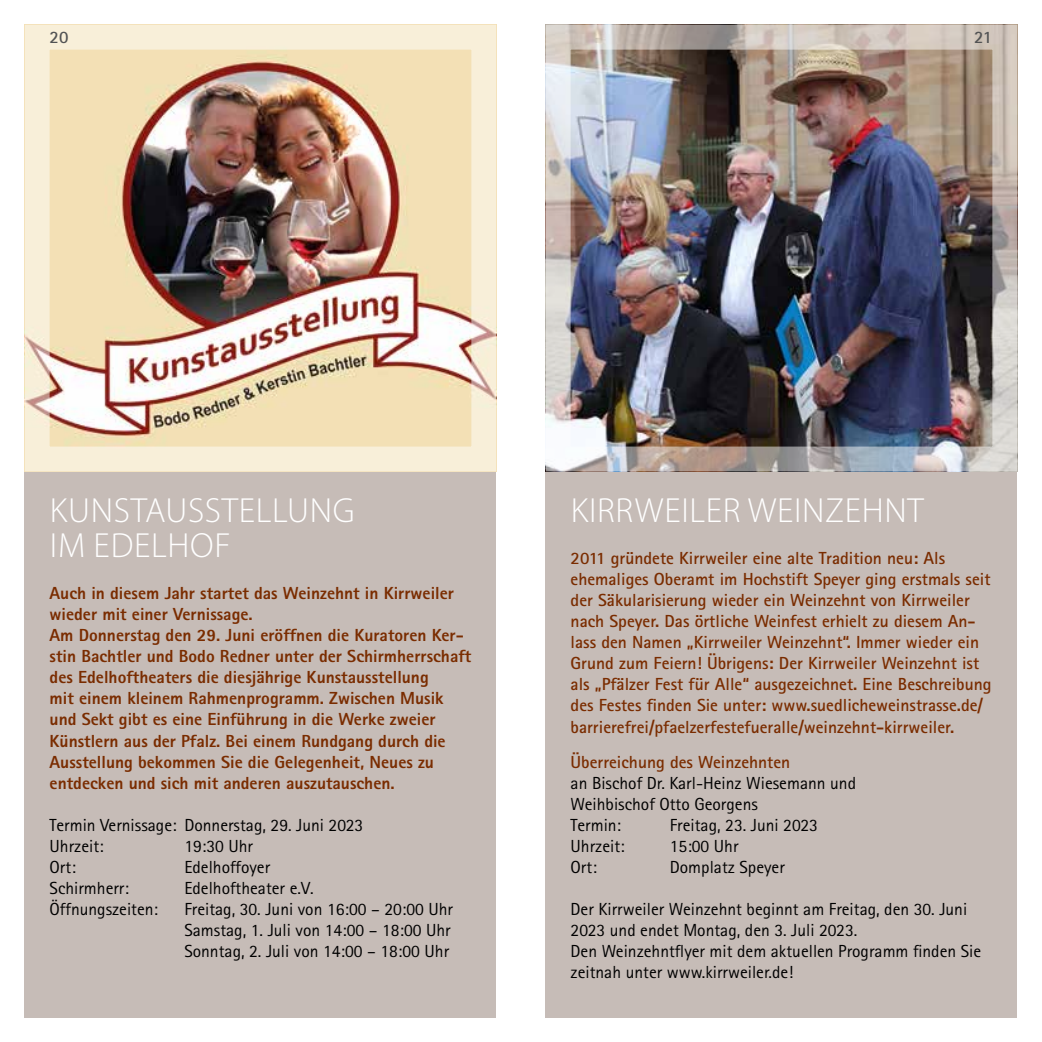
<style>
.page{position:relative;width:1042px;height:1042px;background:#fff}
.page>*{position:absolute;margin:0;border:0;box-sizing:border-box;transform-origin:0 0}
.t1{font:300 35px/35px "Myriad Pro";letter-spacing:.02em;color:#fff}
.t2{font:17.5px/21px "Rotis Sans Serif Std";color:#000}
.t3{font:700 17.5px/21px "Rotis Sans Serif Std";color:#7a2c00}
.t4{font:800 17.5px/21px "Rotis Sans Serif Std";color:#7a2c00}
.t5{font:700 17.5px "Rotis Sans Serif Std";color:#525354}
</style>
<div class="page">
<div style="left:546px;top:25px;width:471px;height:992px;background:#c6bcb7"></div>
<div style="left:25px;top:25px;width:471px;height:992px;background:#c6bcb7"></div>
<img style="left:572px;top:51px;width:419px;height:394px">
<img style="left:51px;top:51px;width:419px;height:394px">
<div style="left:25px;top:25px;width:471px;height:446px;border:25px solid #fff"></div>
<div style="left:546px;top:25px;width:471px;height:446px;border:25px solid #fff"></div>
<p class="t5" style="left:50px;top:26px;width:20px">20</p>
<p class="t5" style="left:974px;top:26px;width:20px">21</p>
<h1 class="t1" style="left:50px;top:493px;width:306px">KUNSTAUSSTELLUNG<br>IM EDELHOF</h1>
<p class="t4" style="left:50px;top:583px;width:423px">Auch in diesem Jahr startet das Weinzehnt in Kirrweiler wieder mit einer Vernissage.<br>Am Donnerstag den 29. Juni eröffnen die Kuratoren Ker&shy;stin Bachtler und Bodo Redner unter der Schirmherrschaft des Edelhoftheaters die diesjährige Kunstausstellung<br>mit einem kleinem Rahmenprogramm. Zwischen Musik und Sekt gibt es eine Einführung in die Werke zweier Künstlern aus der Pfalz. Bei einem Rundgang durch die Ausstellung bekommen Sie die Gelegenheit, Neues zu entdecken und sich mit anderen auszutauschen.</p>
<p class="t2" style="left:50px;top:814px;width:315px">Termin Vernissage: Donnerstag, 29. Juni 2023<br>Uhrzeit:</p>
<p class="t2" style="left:184px;top:835px;width:70px">19:30 Uhr</p>
<p class="t2" style="left:50px;top:856px;width:28px">Ort:</p>
<p class="t2" style="left:184px;top:856px;width:87px">Edelhoffoyer</p>
<p class="t2" style="left:50px;top:877px;width:81px">Schirmherr:</p>
<p class="t2" style="left:184px;top:877px;width:131px">Edelhoftheater e.V.</p>
<p class="t2" style="left:50px;top:898px;width:110px">Öffnungszeiten:</p>
<p class="t2" style="left:184px;top:898px;width:270px">Freitag, 30. Juni von 16:00 – 20:00 Uhr<br>Samstag, 1. Juli von 14:00 – 18:00 Uhr<br>Sonntag, 2. Juli von 14:00 – 18:00 Uhr</p>
<h1 class="t1" style="left:571px;top:493px;width:354px">KIRRWEILER WEINZEHNT</h1>
<p class="t3" style="left:570px;top:548px;width:422px">2011 gründete Kirrweiler eine alte Tradition neu: Als ehemaliges Oberamt im Hochstift Speyer ging erstmals seit der Säkularisierung wieder ein Weinzehnt von Kirrweiler nach Speyer. Das örtliche Weinfest erhielt zu diesem An&shy;lass den Namen „Kirrweiler Weinzehnt“. Immer wieder ein Grund zum Feiern! Übrigens: Der Kirrweiler Weinzehnt ist als „Pfälzer Fest für Alle“ ausgezeichnet. Eine Beschreibung des Festes finden Sie unter: www.suedlicheweinstrasse.de/ barrierefrei/pfaelzerfestefueralle/weinzehnt-kirrweiler.</p>
<p class="t3" style="left:570px;top:751px;width:221px">Überreichung des Weinzehnten</p>
<p class="t2" style="left:570px;top:772px;width:287px">an Bischof Dr. Karl-Heinz Wiesemann und<br>Weihbischof Otto Georgens<br>Termin:</p>
<p class="t2" style="left:670px;top:814px;width:150px">Freitag, 23. Juni 2023</p>
<p class="t2" style="left:570px;top:835px;width:56px">Uhrzeit:</p>
<p class="t2" style="left:670px;top:835px;width:70px">15:00 Uhr</p>
<p class="t2" style="left:570px;top:856px;width:28px">Ort:</p>
<p class="t2" style="left:670px;top:856px;width:116px">Domplatz Speyer</p>
<p class="t2" style="left:570px;top:898px;width:412px">Der Kirrweiler Weinzehnt beginnt am Freitag, den 30. Juni 2023 und endet Montag, den 3. Juli 2023.<br>Den Weinzehntflyer mit dem aktuellen Programm finden Sie zeitnah unter www.kirrweiler.de!</p>
</div>
